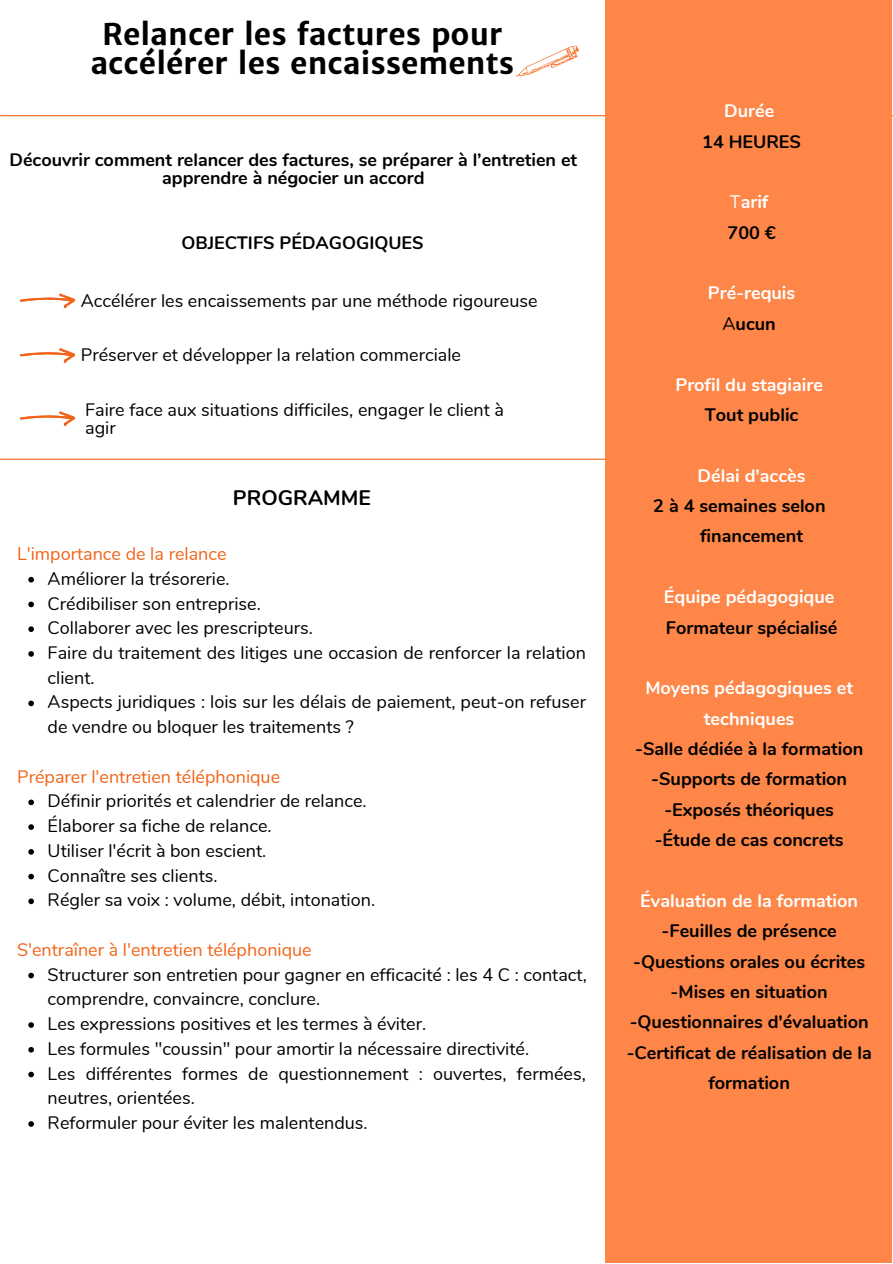
<style>
.page{position:relative;width:893px;height:1264px;background:#fff}
.page>*{position:absolute;margin:0;border:0;box-sizing:border-box;transform-origin:0 0}
.t1{font:700 30px/29.2px "Merriweather Sans";color:#000;text-align:center}
.t2{font:700 21px "Nunito";color:#000}
.t3{font:18px/24.8px "Nunito";color:#000}
.t4{font:700 18px/30.3px "Nunito";color:#000;text-align:center}
.t5{font:700 18px/30.3px "Nunito";color:#fff;text-align:center}
.t6{font:18px "Nunito";color:#f26419}
.s1{font-weight:400}
.s2{color:#000}
.s3{font-weight:400;color:#000}
</style>
<div class="page">
<hr style="left:1px;top:115px;width:891px;height:1px;background:#f26419">
<svg style="left:20px;top:293px;width:55px;height:15px"></svg>
<hr style="left:0;top:458px;width:605px;height:2px;background:#f26419">
<div style="left:605px;top:0;width:287px;height:1262px;background:#fd8648"></div>
<svg style="left:516px;top:45px;width:63px;height:32px"></svg>
<svg style="left:28px;top:577px;width:6px;height:5px"></svg>
<svg style="left:28px;top:601px;width:6px;height:6px"></svg>
<svg style="left:28px;top:626px;width:6px;height:6px"></svg>
<svg style="left:28px;top:651px;width:6px;height:5px"></svg>
<svg style="left:28px;top:700px;width:6px;height:6px"></svg>
<svg style="left:28px;top:799px;width:6px;height:6px"></svg>
<svg style="left:28px;top:824px;width:6px;height:6px"></svg>
<svg style="left:28px;top:849px;width:6px;height:5px"></svg>
<svg style="left:28px;top:873px;width:6px;height:6px"></svg>
<svg style="left:28px;top:898px;width:6px;height:6px"></svg>
<svg style="left:28px;top:972px;width:6px;height:6px"></svg>
<svg style="left:28px;top:1022px;width:6px;height:5px"></svg>
<svg style="left:28px;top:1047px;width:6px;height:5px"></svg>
<svg style="left:28px;top:1071px;width:6px;height:6px"></svg>
<svg style="left:28px;top:1121px;width:6px;height:5px"></svg>
<svg style="left:20px;top:348px;width:55px;height:15px"></svg>
<svg style="left:20px;top:411px;width:55px;height:15px"></svg>
<h1 class="t1" style="left:90px;top:19px;width:425px">Relancer les factures pour accélérer les encaissements</h1>
<p class="t4" style="left:9px;top:151px;width:569px;line-height:18px">Découvrir comment relancer des factures, se préparer à l’entretien et apprendre à négocier un accord</p>
<p class="t4" style="left:181px;top:228px;width:244px">OBJECTIFS PÉDAGOGIQUES</p>
<p class="t3" style="left:81px;top:288px;width:458px">Accélérer les encaissements par une méthode rigoureuse</p>
<p class="t3" style="left:81px;top:343px;width:382px">Préserver et développer la relation commerciale</p>
<p class="t3" style="left:85px;top:401px;width:420px;line-height:18px">Faire face aux situations difficiles, engager le client à agir</p>
<p class="t2" style="left:233px;top:483px;width:139px">PROGRAMME</p>
<p class="t6" style="left:17px;top:542px;width:211px">L'importance de la relance</p>
<p class="t3" style="left:48px;top:566px;width:540px">Améliorer la trésorerie.<br>Crédibiliser son entreprise.<br>Collaborer avec les prescripteurs.<br>Faire du traitement des litiges une occasion de renforcer la relation client.<br>Aspects juridiques : lois sur les délais de paiement, peut-on refuser de vendre ou bloquer les traitements ?</p>
<p class="t6" style="left:17px;top:764px;width:264px">Préparer l'entretien téléphonique</p>
<p class="t3" style="left:48px;top:789px;width:329px">Définir priorités et calendrier de relance.<br>Élaborer sa fiche de relance.<br>Utiliser l'écrit à bon escient.<br>Connaître ses clients.<br>Régler sa voix : volume, débit, intonation.</p>
<p class="t6" style="left:17px;top:937px;width:296px">S'entraîner à l'entretien téléphonique</p>
<p class="t3" style="left:48px;top:962px;width:540px">Structurer son entretien pour gagner en efficacité : les 4 C : contact, comprendre, convaincre, conclure.<br>Les expressions positives et les termes à éviter.<br>Les formules "coussin" pour amortir la nécessaire directivité.<br>Les différentes formes de questionnement : ouvertes, fermées, neutres, orientées.<br>Reformuler pour éviter les malentendus.</p>
<p class="t5" style="left:724px;top:96px;width:52px">Durée</p>
<p class="t4" style="left:702px;top:127px;width:100px">14 HEURES</p>
<p class="t5" style="left:727px;top:187px;width:50px;text-align:left"><span class="s1">T</span>arif<br><span class="s2">700 €</span></p>
<p class="t5" style="left:707px;top:278px;width:89px">Pré-requis<br><span class="s3">A</span><span class="s2">ucun</span></p>
<p class="t5" style="left:675px;top:369px;width:149px">Profil du stagiaire</p>
<p class="t4" style="left:704px;top:400px;width:95px">Tout public</p>
<p class="t5" style="left:697px;top:460px;width:109px">Délai d'accès</p>
<p class="t4" style="left:700px;top:491px;width:127px;text-align:left;text-indent:-47px">2 à 4 semaines selon financement</p>
<p class="t5" style="left:663px;top:582px;width:172px">Équipe pédagogique</p>
<p class="t4" style="left:666px;top:612px;width:173px">Formateur spécialisé</p>
<p class="t5" style="left:645px;top:673px;width:209px">Moyens pédagogiques et techniques</p>
<p class="t4" style="left:635px;top:734px;width:229px">-Salle dédiée à la formation -Supports de formation -Exposés théoriques -Étude de cas concrets</p>
<p class="t5" style="left:640px;top:885px;width:219px">Évaluation de la formation</p>
<p class="t4" style="left:626px;top:916px;width:246px">-Feuilles de présence -Questions orales ou écrites -Mises en situation -Questionnaires d'évaluation -Certificat de réalisation de la formation</p>
</div>
